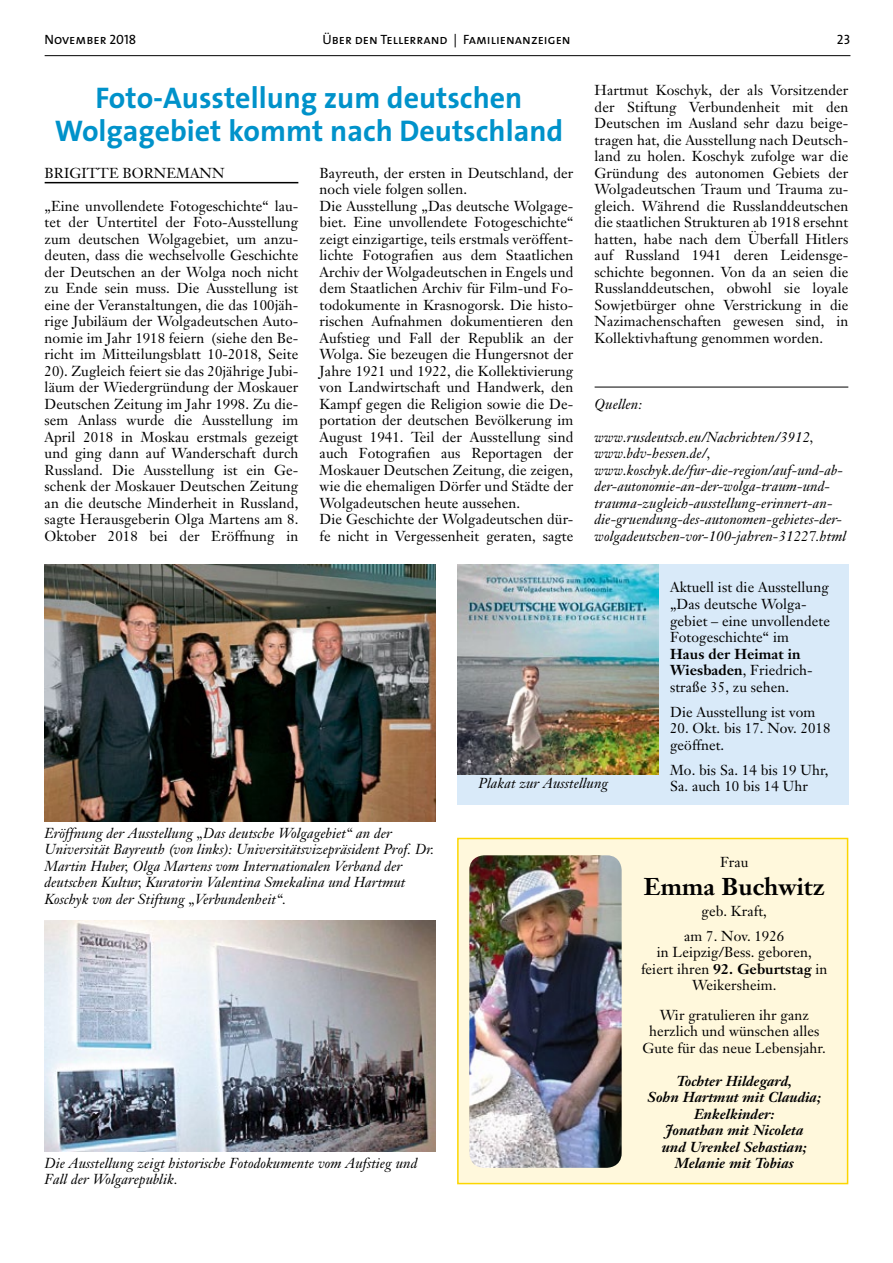
<style>
.page{position:relative;width:893px;height:1263px;background:#fff}
.page>*{position:absolute;margin:0;border:0;box-sizing:border-box;transform-origin:0 0}
.t1{font:700 30px/33px "The Sans B7";color:#0092ca;text-align:center}
.t2{font:700 24px "Janson Text";color:#000}
.t3{font:14.25px/16.5px "Janson Text";letter-spacing:.005em;color:#000}
.t4{font:italic 14.25px/16.5px "Janson Text";letter-spacing:.005em;color:#000}
.t5{font:italic 700 14.25px/16.5px "Janson Text";color:#000;text-align:center}
.t6{font:13.5px "The Sans Caps";color:#000}
.s1{font-weight:700}
</style>
<div class="page">
<hr style="left:45px;top:55px;width:805px;height:1px;background:#000">
<div style="left:458px;top:838px;width:390px;height:345px;background:#fff8dc"></div>
<div style="left:457px;top:838px;width:391px;height:346px;border:2px solid #fcd600"></div>
<img style="left:469px;top:855px;width:153px;height:313px">
<hr style="left:45px;top:182px;width:253px;height:1px;background:#000">
<hr style="left:595px;top:387px;width:253px;height:1px;background:#000">
<img style="left:45px;top:565px;width:391px;height:256px">
<img style="left:45px;top:920px;width:391px;height:231px">
<div style="left:457px;top:565px;width:391px;height:240px;background:#d9eaf9"></div>
<img style="left:457px;top:565px;width:202px;height:209px">
<p class="t6" style="left:45px;top:28px;width:93px">November 2018</p>
<p class="t6" style="left:322px;top:28px;width:250px">Über den Tellerrand | Familienanzeigen</p>
<p class="t6" style="left:837px;top:28px;width:15px">23</p>
<h1 class="t1" style="left:55px;top:82px;width:510px">Foto-Ausstellung zum deutschen<br>Wolgagebiet kommt nach Deutschland</h1>
<p class="t3" style="left:45px;top:164px;width:20px">Brigitte</p>
<p class="t3" style="left:123px;top:164px;width:22px">Bornemann</p>
<p class="t3" style="left:45px;top:197px;width:255px;text-align:justify">„Eine unvollendete Fotogeschichte“ lau&shy;tet der Untertitel der Foto-Ausstellung zum deutschen Wolgagebiet, um anzu&shy;deuten, dass die wechselvolle Geschichte der Deutschen an der Wolga noch nicht zu Ende sein muss. Die Ausstellung ist eine der Veranstaltungen, die das 100jäh&shy;rige Jubiläum der Wolgadeutschen Auto&shy;nomie im Jahr 1918 feiern (siehe den Be&shy;richt im Mitteilungsblatt 10-2018, Seite 20). Zugleich feiert sie das 20jährige Jubi&shy;läum der Wiedergründung der Moskauer Deutschen Zeitung im Jahr 1998. Zu die&shy;sem Anlass wurde die Ausstellung im April 2018 in Moskau erstmals gezeigt und ging dann auf Wanderschaft durch Russland. Die Ausstellung ist ein Ge&shy;schenk der Moskauer Deutschen Zeitung an die deutsche Minderheit in Russland, sagte Herausgeberin Olga Martens am 8.<br>Oktober 2018 bei der Eröffnung in</p>
<p class="t3" style="left:320px;top:164px;width:255px">Bayreuth, der ersten in Deutschland, der noch viele folgen sollen.<br>Die Ausstellung „Das deutsche Wolgage&shy;biet. Eine unvollendete Fotogeschichte“ zeigt einzigartige, teils erstmals veröffent&shy;lichte Fotografien aus dem Staatlichen Archiv der Wolgadeutschen in Engels und dem Staatlichen Archiv für Film-und Fo&shy;todokumente in Krasnogorsk. Die histo&shy;rischen Aufnahmen dokumentieren den Aufstieg und Fall der Republik an der Wolga. Sie bezeugen die Hungersnot der Jahre 1921 und 1922, die Kollektivierung von Landwirtschaft und Handwerk, den Kampf gegen die Religion sowie die De&shy;portation der deutschen Bevölkerung im August 1941. Teil der Ausstellung sind auch Fotografien aus Reportagen der Moskauer Deutschen Zeitung, die zeigen, wie die ehemaligen Dörfer und Städte der Wolgadeutschen heute aussehen.<br>Die Geschichte der Wolgadeutschen dür&shy;fe nicht in Vergessenheit geraten, sagte</p>
<p class="t3" style="left:595px;top:82px;width:255px;text-align:justify">Hartmut Koschyk, der als Vorsitzender der Stiftung Verbundenheit mit den Deutschen im Ausland sehr dazu beige&shy;tragen hat, die Ausstellung nach Deutsch&shy;land zu holen. Koschyk zufolge war die Gründung des autonomen Gebiets der Wolgadeutschen Traum und Trauma zu&shy;gleich. Während die Russlanddeutschen die staatlichen Strukturen ab 1918 ersehnt hatten, habe nach dem Überfall Hitlers auf Russland 1941 deren Leidensge&shy;schichte begonnen. Von da an seien die Russlanddeutschen, obwohl sie loyale Sowjetbürger ohne Verstrickung in die Nazimachenschaften gewesen sind, in Kollektivhaftung genommen worden.</p>
<p class="t4" style="left:595px;top:396px;width:49px">Quellen:</p>
<p class="t4" style="left:595px;top:429px;width:253px">www.rusdeutsch.eu/Nachrichten/3912, www.bdv-hessen.de/, www.koschyk.de/fur-die-region/auf-und-ab&shy;der-autonomie-an-der-wolga-traum-und&shy;trauma-zugleich-ausstellung-erinnert-an&shy;die-gruendung-des-autonomen-gebietes-der&shy;wolgadeutschen-vor-100-jahren-31227.html</p>
<p class="t4" style="left:45px;top:825px;width:391px">Eröffnung der Ausstellung „Das deutsche Wolgagebiet“ an der Universität Bayreuth (von links): Universitätsvizepräsident Prof. Dr.<br>Martin Huber, Olga Martens vom Internationalen Verband der deutschen Kultur, Kuratorin Valentina Smekalina und Hartmut Koschyk von der Stiftung „Verbundenheit“.</p>
<p class="t4" style="left:45px;top:1155px;width:374px">Die Ausstellung zeigt historische Fotodokumente vom Aufstieg und<br>Fall der Wolgarepublik.</p>
<p class="t3" style="left:670px;top:579px;width:161px">Aktuell ist die Ausstellung „Das deutsche Wolga&shy;gebiet – eine unvollendete<br>Fotogeschichte“ im</p>
<p class="t3" style="left:670px;top:645px;width:144px"><span class="s1">Haus der Heimat in<br>Wiesbaden</span>, Friedrich&shy;straße 35, zu sehen.</p>
<p class="t3" style="left:670px;top:703px;width:147px">Die Ausstellung ist vom</p>
<p class="t3" style="left:670px;top:720px;width:162px">20. Okt. bis 17. Nov. 2018 geöffnet.</p>
<p class="t3" style="left:670px;top:761px;width:160px">Mo. bis Sa. 14 bis 19 Uhr,</p>
<p class="t4" style="left:479px;top:775px;width:131px">Plakat zur Ausstellung</p>
<p class="t3" style="left:670px;top:778px;width:139px">Sa. auch 10 bis 14 Uhr</p>
<p class="t3" style="left:720px;top:854px;width:30px">Frau</p>
<h2 class="t2" style="left:644px;top:871px;width:182px">Emma Buchwitz</h2>
<p class="t3" style="left:684px;top:898px;width:102px;line-height:25px;text-align:center">geb. Kraft,<br>am 7. Nov. 1926</p>
<p class="t3" style="left:641px;top:944px;width:188px;text-align:center">in Leipzig/Bess. geboren, feiert ihren <span class="s1">92. Geburtstag</span> in<br>Weikersheim.</p>
<p class="t3" style="left:642px;top:1006px;width:185px;text-align:center">Wir gratulieren ihr ganz herzlich und wünschen alles<br>Gute für das neue Lebensjahr.</p>
<p class="t5" style="left:648px;top:1072px;width:175px">Tochter Hildegard,<br>Sohn Hartmut mit Claudia;<br>Enkelkinder:<br>Jonathan mit Nicoleta<br>und Urenkel Sebastian;<br>Melanie mit Tobias</p>
</div>
